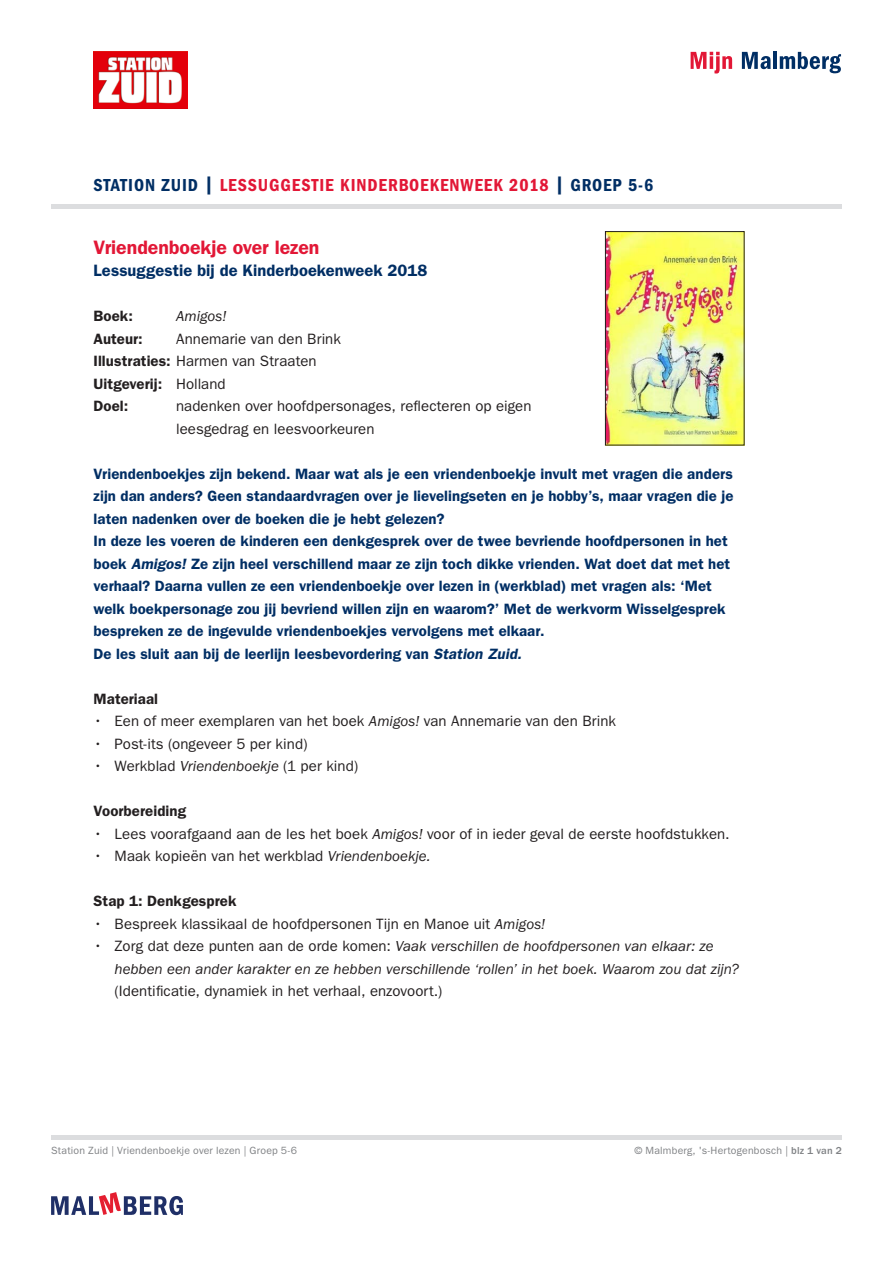
<style>
.page{position:relative;width:893px;height:1263px;background:#fff}
.page>*{position:absolute;margin:0;border:0;box-sizing:border-box;transform-origin:0 0}
.plat{font:600 19.5px "ITC Franklin Gothic Std";letter-spacing:-.005em;color:#e21736}
.IB_KOP{font:18px "ITC Franklin Gothic Std Dm Cd";letter-spacing:.05em;color:#e21736}
.plat-2{font:600 16.5px "ITC Franklin Gothic Std";letter-spacing:.005em;color:#002e64}
.plat-3{font:600 15px/22.5px "ITC Franklin Gothic Std";letter-spacing:.005em;color:#002e64;text-align:justify}
.plat-4{font:15px/22.5px "ITC Franklin Gothic Std";letter-spacing:.005em;color:#231f20}
.plat-5{font:italic 15px/22.5px "ITC Franklin Gothic Std";color:#231f20}
.plat-6{font:600 15px "ITC Franklin Gothic Std";letter-spacing:.005em;color:#231f20}
.plat-7{font:10.5px "ITC Franklin Gothic Std";letter-spacing:.015em;color:#808285}
.s1{color:#002e64}
.s2{font-weight:600}
.s3{font-weight:400}
.s4{font-style:italic}
.s5{font-style:normal}
.s6{font-weight:500}
</style>
<div class="page">
<hr style="left:51px;top:205px;width:791px;height:4px;background:#dcdddf">
<svg style="left:691px;top:52px;width:41px;height:22px"></svg>
<svg style="left:742px;top:52px;width:29px;height:17px"></svg>
<hr style="left:773px;top:52px;width:4px;height:17px;background:#002e64">
<svg style="left:780px;top:52px;width:61px;height:21px"></svg>
<div style="left:51px;top:1135px;width:791px;height:5px;background:#dcdddf"></div>
<svg style="left:51px;top:1192px;width:132px;height:23px"></svg>
<img style="left:94px;top:51px;width:94px;height:57px">
<img style="left:607px;top:233px;width:135px;height:210px">
<div style="left:605px;top:231px;width:139px;height:214px;border:1px solid #231f20"></div>
<p class="IB_KOP" style="left:94px;top:175px;width:561px"><span class="s1">STATION ZUID |</span> LESSUGGESTIE KINDERBOEKENWEEK 2018 <span class="s1">| GROEP 5-6</span></p>
<p class="plat" style="left:94px;top:236px;width:227px">Vriendenboekje over lezen</p>
<p class="plat-2" style="left:94px;top:261px;width:335px">Lessuggestie bij de Kinderboekenweek 2018</p>
<p class="plat-6" style="left:94px;top:307px;width:41px">Boek:</p>
<p class="plat-5" style="left:176px;top:305px;width:52px">Amigos!</p>
<p class="plat-6" style="left:94px;top:330px;width:51px">Auteur:</p>
<p class="plat-4" style="left:176px;top:328px;width:166px">Annemarie van den Brink</p>
<p class="plat-4" style="left:94px;top:350px;width:225px"><span class="s2">Illustraties:</span> Harmen van Straaten</p>
<p class="plat-6" style="left:94px;top:375px;width:134px">Uitgeverij: <span class="s3">Holland</span></p>
<p class="plat-6" style="left:94px;top:397px;width:36px">Doel:</p>
<p class="plat-4" style="left:176px;top:395px;width:357px">nadenken over hoofdpersonages, reflecteren op eigen leesgedrag en leesvoorkeuren</p>
<p class="plat-3" style="left:94px;top:462px;width:641px">Vriendenboekjes zijn bekend. Maar wat als je een vriendenboekje invult met vragen die anders zijn dan anders? Geen standaardvragen over je lievelingseten en je hobby’s, maar vragen die je laten nadenken over de boeken die je hebt gelezen?</p>
<p class="plat-3" style="left:94px;top:530px;width:638px;text-align:left">In deze les voeren de kinderen een denkgesprek over de twee bevriende hoofdpersonen in het boek <span class="s4">Amigos!</span> Ze zijn heel verschillend maar ze zijn toch dikke vrienden. Wat doet dat met het verhaal? Daarna vullen ze een vriendenboekje over lezen in (werkblad) met vragen als: ‘Met welk boekpersonage zou jij bevriend willen zijn en waarom?’ Met de werkvorm Wisselgesprek bespreken ze de ingevulde vriendenboekjes vervolgens met elkaar.</p>
<p class="plat-3" style="left:94px;top:642px;width:433px">De les sluit aan bij de leerlijn leesbevordering van <span class="s4">Station Zuid.</span></p>
<p class="plat-6" style="left:94px;top:690px;width:66px">Materiaal</p>
<p class="plat-4" style="left:94px;top:710px;width:524px">• Een of meer exemplaren van het boek <span class="s4">Amigos!</span> van Annemarie van den Brink</p>
<p class="plat-4" style="left:94px;top:733px;width:215px">• Post-its (ongeveer 5 per kind)</p>
<p class="plat-4" style="left:94px;top:755px;width:266px">• Werkblad <span class="s4">Vriendenboekje</span> (1 per kind)</p>
<p class="plat-6" style="left:94px;top:802px;width:94px">Voorbereiding</p>
<p class="plat-4" style="left:94px;top:823px;width:638px">• Lees voorafgaand aan de les het boek <span class="s4">Amigos!</span> voor of in ieder geval de eerste hoofdstukken.</p>
<p class="plat-4" style="left:94px;top:845px;width:338px">• Maak kopieën van het werkblad <span class="s4">Vriendenboekje.</span></p>
<p class="plat-6" style="left:94px;top:892px;width:144px">Stap 1: Denkgesprek</p>
<p class="plat-4" style="left:94px;top:913px;width:453px">• Bespreek klassikaal de hoofdpersonen Tijn en Manoe uit <span class="s4">Amigos!</span></p>
<p class="plat-5" style="left:115px;top:935px;width:626px;text-indent:-21px"><span class="s5">• Zorg dat deze punten aan de orde komen:</span> Vaak verschillen de hoofdpersonen van elkaar: ze hebben een ander karakter en ze hebben verschillende ‘rollen’ in het boek. Waarom zou dat zijn? <span class="s5">(Identificatie, dynamiek in het verhaal, enzovoort.)</span></p>
<p class="plat-7" style="left:51px;top:1144px;width:248px">Station Zuid | Vriendenboekje over lezen | Groep 5-6</p>
<p class="plat-7" style="left:634px;top:1144px;width:209px">© Malmberg, 's-Hertogenbosch | <span class="s6">blz 1 van 2</span></p>
</div>
